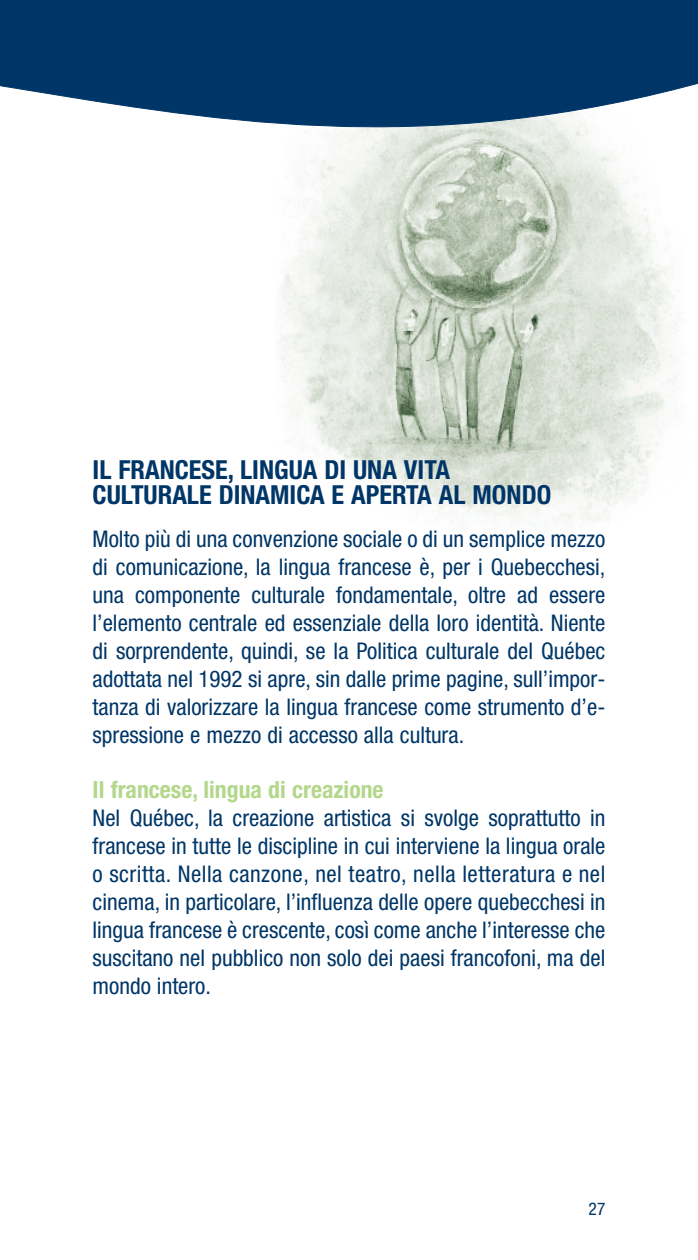
<style>
.page{position:relative;width:698px;height:1260px;background:#fff}
.page>*{position:absolute;margin:0;border:0;box-sizing:border-box;transform-origin:0 0}
.t1{font:700 condensed 26.25px/25px "Helvetica Neue";color:#003667}
.t2{font:700 condensed 23.75px "Helvetica Neue";color:#b3d78b}
.t3{font:condensed 23px/28px "Helvetica Neue";color:#003667;text-align:justify}
.t4{font:condensed 17.5px "Helvetica Neue";color:#003667}
</style>
<div class="page">
<img style="left:277px;top:210px;width:404px;height:317px">
<svg style="left:1px;top:0;width:697px;height:210px"></svg>
<p class="t1" style="left:92px;top:459px;width:460px">IL FRANCESE, LINGUA DI UNA VITA<br>CULTURALE DINAMICA E APERTA AL MONDO</p>
<p class="t3" style="left:92px;top:527px;width:514px">Molto più di una convenzione sociale o di un semplice mezzo di comunicazione, la lingua francese è, per i Quebecchesi, una componente culturale fondamentale, oltre ad essere l’elemento centrale ed essenziale della loro identità. Niente di sorprendente, quindi, se la Politica culturale del Québec adottata nel 1992 si apre, sin dalle prime pagine, sull’impor&shy;tanza di valorizzare la lingua francese come strumento d’e&shy;spressione e mezzo di accesso alla cultura.</p>
<p class="t2" style="left:92px;top:781px;width:292px">Il francese, lingua di creazione</p>
<p class="t3" style="left:92px;top:806px;width:514px">Nel Québec, la creazione artistica si svolge soprattutto in francese in tutte le discipline in cui interviene la lingua orale o scritta. Nella canzone, nel teatro, nella letteratura e nel cinema, in particolare, l’influenza delle opere quebecchesi in lingua francese è crescente, così come anche l’interesse che suscitano nel pubblico non solo dei paesi francofoni, ma del mondo intero.</p>
<p class="t4" style="left:588px;top:1202px;width:18px">27</p>
</div>
